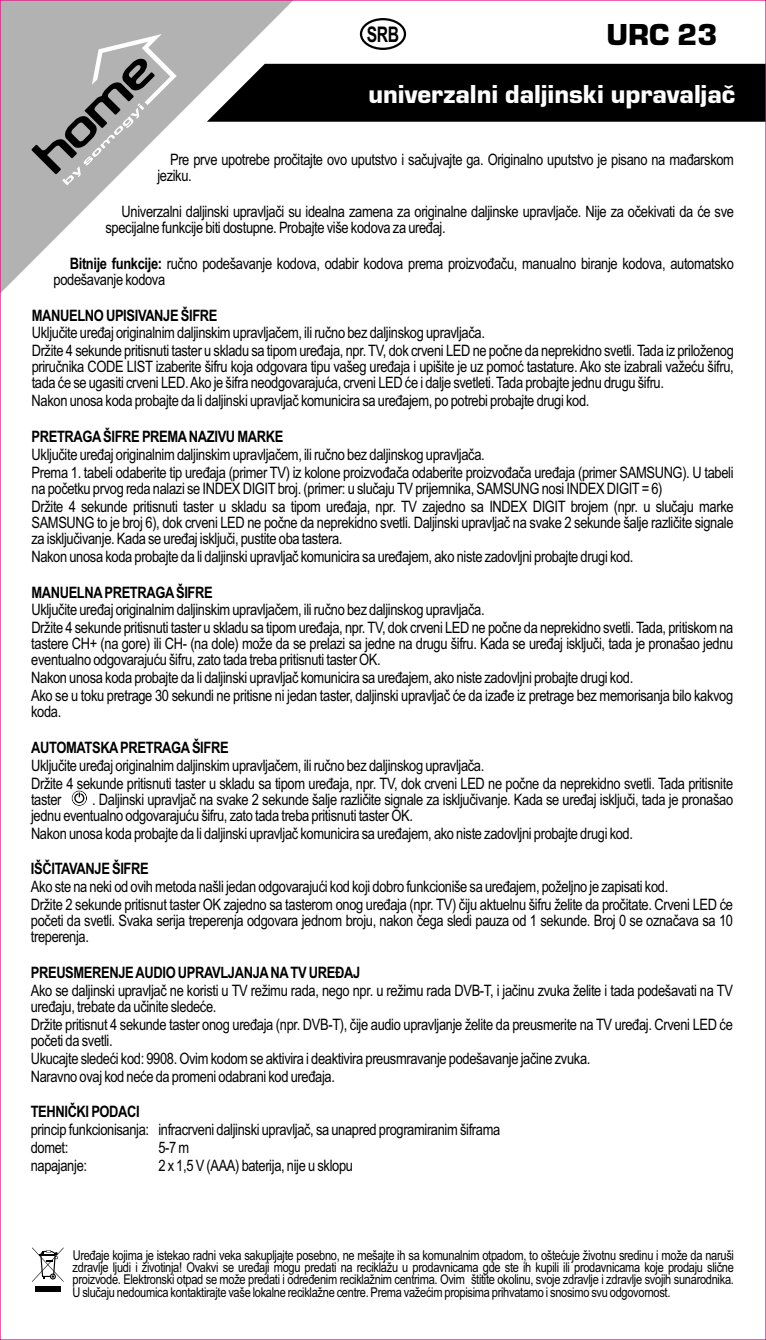
<style>
.page{position:relative;width:766px;height:1340px;background:#fff}
.page>*{position:absolute;margin:0;border:0;box-sizing:border-box;transform-origin:0 0}
.t1{font:31.5px "Eurostile TEE Blac";color:#000}
.t2{font:27px "Eurostile TEE Blac";color:#fefefe}
.t3{font:700 21.6px "Arial Narrow";color:#000;scale:.89 1}
.t4{font:15.75px/16px "Arial Narrow";letter-spacing:-.025em;color:#000}
.t5{font:700 15.75px "Arial Narrow";letter-spacing:-.025em;color:#000}
.t6{font:13.5px/12.2px "Arial Narrow";letter-spacing:-.025em;color:#000;text-align:justify}
.s1{font-weight:700}
</style>
<div class="page">
<div style="left:306px;top:64px;width:457px;height:58px;background:#000"></div>
<svg style="left:2px;top:2px;width:304px;height:290px"></svg>
<svg style="left:31px;top:34px;width:146px;height:151px"></svg>
<svg style="left:360px;top:18px;width:46px;height:32px"></svg>
<svg style="left:72px;top:790px;width:15px;height:15px"></svg>
<svg style="left:32px;top:1247px;width:32px;height:34px"></svg>
<div style="left:35px;top:1285px;width:26px;height:6px;background:#000"></div>
<h3 class="t3" style="left:367px;top:26px;width:38px">SRB</h3>
<h1 class="t1" style="left:606px;top:21px;width:112px">URC 23</h1>
<h2 class="t2" style="left:368px;top:83px;width:368px">univerzalni daljinski upravaljaè</h2>
<p class="t4" style="left:157px;top:153px;width:578px;text-indent:13px">Pre prve upotrebe pročitajte ovo uputstvo i sačujvajte ga. Originalno uputstvo je pisano na mađarskom jeziku.</p>
<p class="t4" style="left:105px;top:205px;width:629px;text-indent:16px">Univerzalni daljinski upravljači su idealna zamena za originalne daljinske upravljače. Nije za očekivati da će sve specijalne funkcije biti dostupne. Probajte više kodova za uređaj.</p>
<p class="t4" style="left:54px;top:257px;width:681px;text-indent:16px"><span class="s1">Bitnije funkcije:</span> ručno podešavanje kodova, odabir kodova prema proizvođaču, manualno biranje kodova, automatsko podešavanje kodova</p>
<p class="t5" style="left:32px;top:309px;width:187px">MANUELNO UPISIVANJE ŠIFRE</p>
<p class="t4" style="left:32px;top:325px;width:703px;line-height:17.8px">Uključite uređaj originalnim daljinskim upravljačem, ili ručno bez daljinskog upravljača.<br>Držite 4 sekunde pritisnuti taster u skladu sa tipom uređaja, npr. TV, dok crveni LED ne počne da neprekidno svetli. Tada iz priloženog</p>
<p class="t4" style="left:32px;top:360px;width:703px">priručnika CODE LIST izaberite šifru koja odgovara tipu vašeg uređaja i upišite je uz pomoć tastature. Ako ste izabrali važeću šifru, tada će se ugasiti crveni LED. Ako je šifra neodgovarajuća, crveni LED će i dalje svetleti. Tada probajte jednu drugu šifru.</p>
<p class="t4" style="left:32px;top:394px;width:559px">Nakon unosa koda probajte da li daljinski upravljač komunicira sa uređajem, po potrebi probajte drugi kod.</p>
<p class="t5" style="left:32px;top:430px;width:253px">PRETRAGAŠIFRE PREMANAZIVU MARKE</p>
<p class="t4" style="left:32px;top:447px;width:703px;line-height:17.8px">Uključite uređaj originalnim daljinskim upravljačem, ili ručno bez daljinskog upravljača.<br>Prema 1. tabeli odaberite tip uređaja (primer TV) iz kolone proizvođača odaberite proizvođača uređaja (primer SAMSUNG). U tabeli</p>
<p class="t4" style="left:31px;top:481px;width:703px;line-height:17.8px">na početku prvog reda nalazi se INDEX DIGITbroj. (primer: u slučaju TV prijemnika, SAMSUNG nosi INDEX DIGIT= 6)<br>Držite 4 sekunde pritisnuti taster u skladu sa tipom uređaja, npr. TV zajedno sa INDEX DIGIT brojem (npr. u slučaju marke</p>
<p class="t4" style="left:31px;top:515px;width:703px">SAMSUNG to je broj 6), dok crveni LED ne počne da neprekidno svetli. Daljinski upravljač na svake 2 sekunde šalje različite signale za isključivanje. Kada se uređaj isključi, pustite oba tastera.</p>
<p class="t4" style="left:31px;top:549px;width:603px">Nakon unosa koda probajte da li daljinski upravljač komunicira sa uređajem, ako niste zadovljni probajte drugi kod.</p>
<p class="t5" style="left:31px;top:586px;width:183px">MANUELNAPRETRAGAŠIFRE</p>
<p class="t4" style="left:31px;top:602px;width:703px;line-height:17.8px">Uključite uređaj originalnim daljinskim upravljačem, ili ručno bez daljinskog upravljača.<br>Držite 4 sekunde pritisnuti taster u skladu sa tipom uređaja, npr. TV, dok crveni LED ne počne da neprekidno svetli. Tada, pritiskom na</p>
<p class="t4" style="left:31px;top:637px;width:703px">tastere CH+ (na gore) ili CH- (na dole) može da se prelazi sa jedne na drugu šifru. Kada se uređaj isključi, tada je pronašao jednu eventualno odgovarajuću šifru, zato tada treba pritisnuti taster OK.</p>
<p class="t4" style="left:31px;top:670px;width:703px;line-height:17.8px">Nakon unosa koda probajte da li daljinski upravljač komunicira sa uređajem, ako niste zadovljni probajte drugi kod.<br>Ako se u toku pretrage 30 sekundi ne pritisne ni jedan taster, daljinski upravljač će da izađe iz pretrage bez memorisanja bilo kakvog</p>
<p class="t4" style="left:31px;top:705px;width:32px">koda.</p>
<p class="t5" style="left:31px;top:741px;width:199px">AUTOMATSKAPRETRAGAŠIFRE</p>
<p class="t4" style="left:31px;top:757px;width:703px;line-height:17.8px">Uključite uređaj originalnim daljinskim upravljačem, ili ručno bez daljinskog upravljača.<br>Držite 4 sekunde pritisnuti taster u skladu sa tipom uređaja, npr. TV, dok crveni LED ne počne da neprekidno svetli. Tada pritisnite</p>
<p class="t4" style="left:31px;top:792px;width:32px">taster</p>
<p class="t4" style="left:31px;top:792px;width:703px;text-indent:61px">. Daljinski upravljač na svake 2 sekunde šalje različite signale za isključivanje. Kada se uređaj isključi, tada je pronašao jednu eventualno odgovarajuću šifru, zato tada treba pritisnuti taster OK.</p>
<p class="t4" style="left:31px;top:826px;width:603px">Nakon unosa koda probajte da li daljinski upravljač komunicira sa uređajem, ako niste zadovljni probajte drugi kod.</p>
<p class="t5" style="left:31px;top:863px;width:119px">IŠČITAVANJE ŠIFRE</p>
<p class="t4" style="left:31px;top:879px;width:703px;line-height:17.8px">Ako ste na neki od ovih metoda našli jedan odgovarajući kod koji dobro funkcioniše sa uređajem, poželjno je zapisati kod.<br>Držite 2 sekunde pritisnut taster OK zajedno sa tasterom onog uređaja (npr. TV) čiju aktuelnu šifru želite da pročitate. Crveni LED će</p>
<p class="t4" style="left:31px;top:914px;width:703px">početi da svetli. Svaka serija treperenja odgovara jednom broju, nakon čega sledi pauza od 1 sekunde. Broj 0 se označava sa 10 treperenja.</p>
<p class="t5" style="left:31px;top:966px;width:331px">PREUSMERENJE AUDIO UPRAVLJANJANATV UREĐAJ</p>
<p class="t4" style="left:31px;top:983px;width:703px">Ako se daljinski upravljač ne koristi u TV režimu rada, nego npr. u režimu rada DVB-T, i jačinu zvuka želite i tada podešavati na TV uređaju, trebate da učinite sledeće.</p>
<p class="t4" style="left:31px;top:1017px;width:703px">Držite pritisnut 4 sekunde taster onog uređaja (npr. DVB-T), čije audio upravljanje želite da preusmerite na TV uređaj. Crveni LED će početi da svetli.</p>
<p class="t4" style="left:31px;top:1050px;width:561px;line-height:17.8px">Ukucajte sledeći kod: 9908. Ovim kodom se aktivira i deaktivira preusmravanje podešavanje jačine zvuka.<br>Naravno ovaj kod neće da promeni odabrani kod uređaja.</p>
<p class="t5" style="left:31px;top:1105px;width:111px">TEHNIČKI PODACI</p>
<p class="t4" style="left:31px;top:1122px;width:471px;line-height:17.8px">princip funkcionisanja: infracrveni daljinski upravljač, sa unapred programiranim šiframa domet:</p>
<p class="t4" style="left:158px;top:1140px;width:32px">5-7 m</p>
<p class="t4" style="left:31px;top:1158px;width:58px">napajanje:</p>
<p class="t4" style="left:158px;top:1158px;width:196px">2 x 1,5 V (AAA) baterija, nije u sklopu</p>
<p class="t6" style="left:73px;top:1250px;width:662px">Uređaje kojima je istekao radni veka sakupljajte posebno, ne mešajte ih sa komunalnim otpadom, to oštećuje životnu sredinu i može da naruši zdravlje ljudi i životinja! Ovakvi se uređaji mogu predati na reciklažu u prodavnicama gde ste ih kupili ili prodavnicama koje prodaju slične proizvode. Elektronski otpad se može predati i određenim reciklažnim centrima. Ovim štitite okolinu, svoje zdravlje i zdravlje svojih sunarodnika.<br>U slučaju nedoumica kontaktirajte vaše lokalne reciklažne centre. Prema važećim propisima prihvatamo i snosimo svu odgovornost.</p>
</div>
